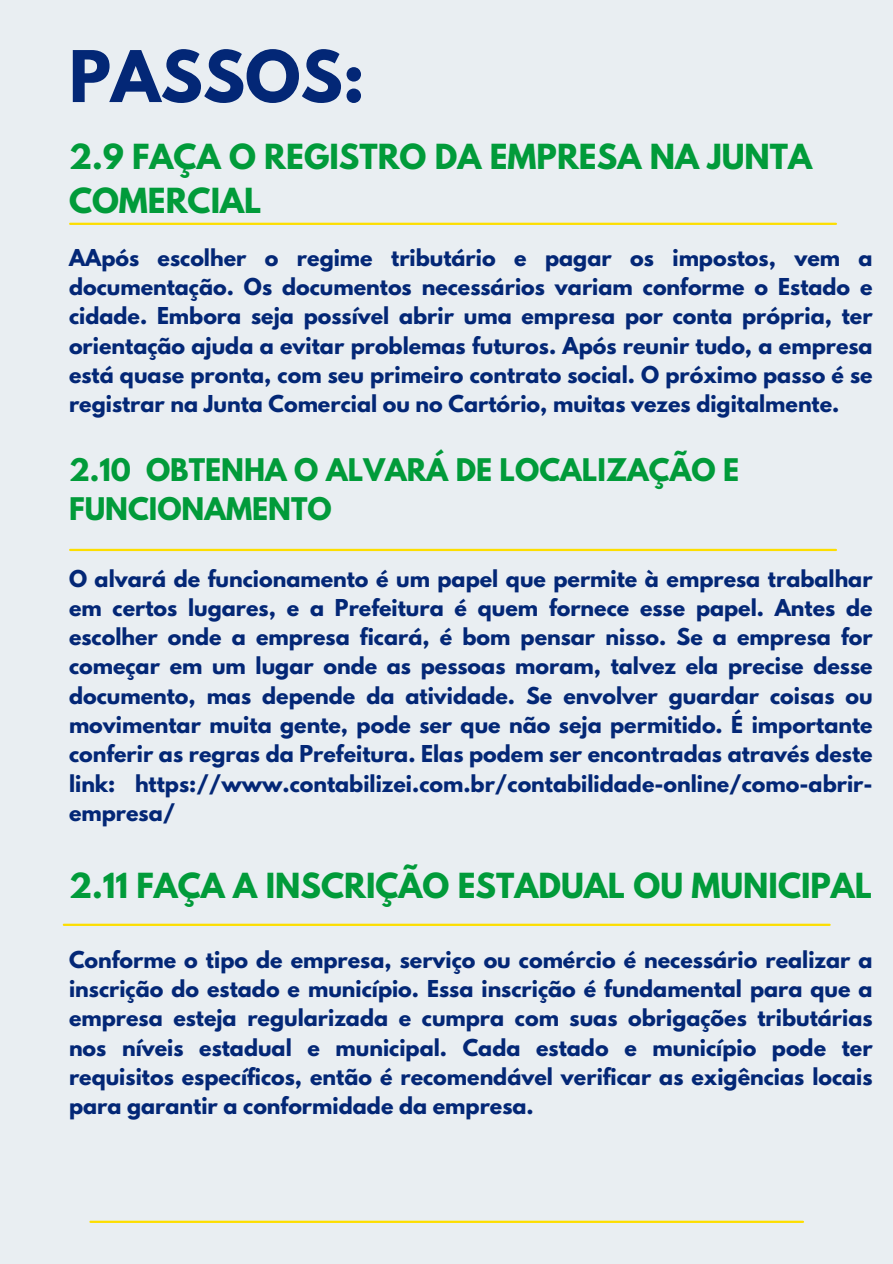
<style>
.page{position:relative;width:893px;height:1264px;background:#fff}
.page>*{position:absolute;margin:0;border:0;box-sizing:border-box;transform-origin:0 0}
.t1{font:700 63px "League Spartan";color:#032776}
.t2{font:700 30.6px/43.5px "League Spartan";color:#019b3a}
.t3{font:700 27.6px/39.3px "League Spartan";color:#019b3a}
.t4{font:700 20.55px/29.2px "League Spartan";color:#032776;text-align:justify}
</style>
<div class="page">
<div style="left:0;top:0;width:892px;height:1263px;background:#e9eef2"></div>
<hr style="left:90px;top:1220px;width:712px;height:2px;background:#fdde00">
<hr style="left:70px;top:223px;width:765px;height:2px;background:#fdde00">
<hr style="left:70px;top:549px;width:765px;height:2px;background:#fdde00">
<hr style="left:64px;top:923px;width:765px;height:2px;background:#fdde00">
<p class="t1" style="left:69px;top:45px;width:297px">PASSOS:</p>
<p class="t2" style="left:69px;top:139px;width:744px">2.9 FAÇA O REGISTRO DA EMPRESA NA JUNTA<br>COMERCIAL</p>
<p class="t4" style="left:69px;top:245px;width:805px">AApós escolher o regime tributário e pagar os impostos, vem a documentação. Os documentos necessários variam conforme o Estado e cidade. Embora seja possível abrir uma empresa por conta própria, ter orientação ajuda a evitar problemas futuros. Após reunir tudo, a empresa está quase pronta, com seu primeiro contrato social. O próximo passo é se registrar na Junta Comercial ou no Cartório, muitas vezes digitalmente.</p>
<p class="t3" style="left:69px;top:454px;width:671px">2.10 OBTENHA O ALVARÁ DE LOCALIZAÇÃO E<br>FUNCIONAMENTO</p>
<p class="t4" style="left:69px;top:566px;width:805px">O alvará de funcionamento é um papel que permite à empresa trabalhar em certos lugares, e a Prefeitura é quem fornece esse papel. Antes de escolher onde a empresa ficará, é bom pensar nisso. Se a empresa for começar em um lugar onde as pessoas moram, talvez ela precise desse documento, mas depende da atividade. Se envolver guardar coisas ou movimentar muita gente, pode ser que não seja permitido. É importante conferir as regras da Prefeitura. Elas podem ser encontradas através deste link: https://www.contabilizei.com.br/contabilidade-online/como-abrir&shy;empresa/</p>
<p class="t2" style="left:69px;top:867px;width:804px">2.11 FAÇA A INSCRIÇÃO ESTADUAL OU MUNICIPAL</p>
<p class="t4" style="left:69px;top:947px;width:805px">Conforme o tipo de empresa, serviço ou comércio é necessário realizar a inscrição do estado e município. Essa inscrição é fundamental para que a empresa esteja regularizada e cumpra com suas obrigações tributárias nos níveis estadual e municipal. Cada estado e município pode ter requisitos específicos, então é recomendável verificar as exigências locais para garantir a conformidade da empresa.</p>
</div>
